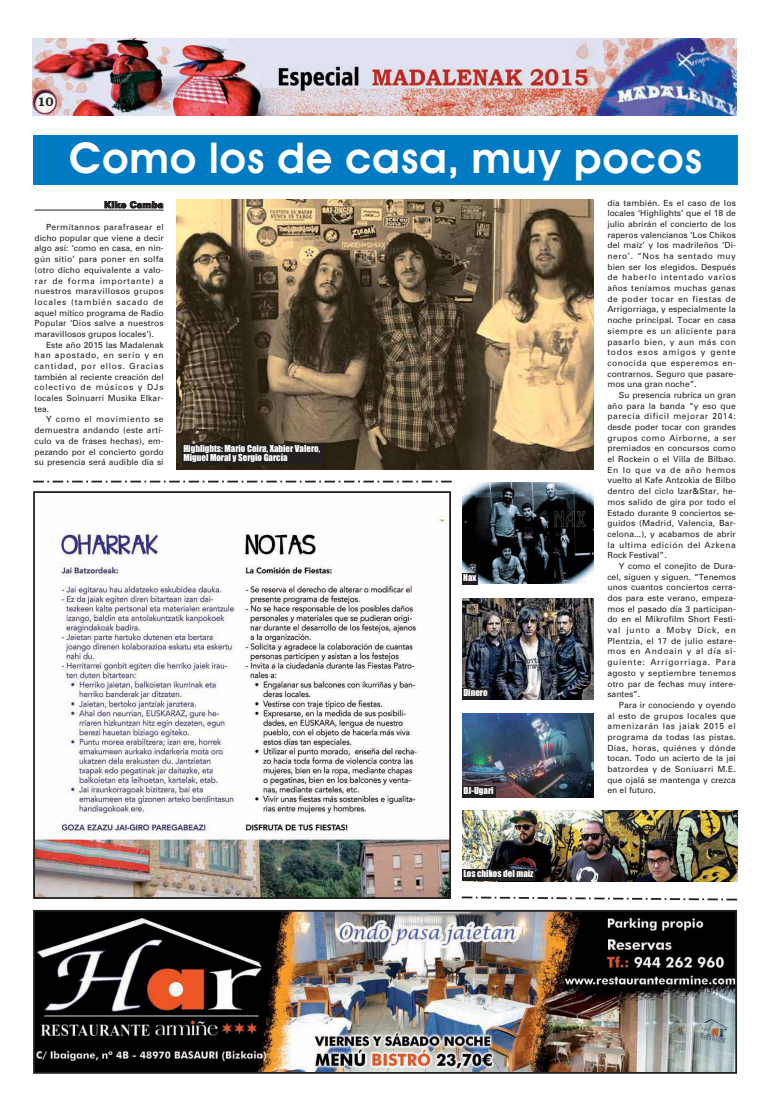
<style>
.page{position:relative;width:770px;height:1111px;background:#fff}
.page>*{position:absolute;margin:0;border:0;box-sizing:border-box;transform-origin:0 0}
.t1{font:600 42.7px "Avant Garde";color:#fff}
.t2{font:600 12.5px "Bookman";color:#231f20}
.t3{font:8.9px/8.9px "Impact";color:#fff}
.t4{font:900 8.9px "Univers";letter-spacing:.03em;color:#231f20}
.t5{font:8.5px/10.7px "Univers";letter-spacing:.005em;color:#231f20;text-align:justify}
</style>
<div class="page">
<img style="left:33px;top:38px;width:703px;height:77px">
<div style="left:33px;top:135px;width:705px;height:49px;background:#007ac2"></div>
<hr style="left:35px;top:209px;width:129px;height:1px;background:#231f20">
<svg style="left:105px;top:201px;width:58px;height:7px"></svg>
<img style="left:176px;top:199px;width:417px;height:270px">
<img style="left:36px;top:515px;width:412px;height:380px">
<div style="left:33px;top:491px;width:418px;height:407px;border:2px solid #231f20"></div>
<svg style="left:33px;top:480px;width:418px;height:2px"></svg>
<div style="left:182px;top:443px;width:141px;height:21px;background:#231f20"></div>
<img style="left:462px;top:810px;width:275px;height:70px">
<img style="left:463px;top:713px;width:131px;height:84px">
<img style="left:463px;top:598px;width:131px;height:101px">
<img style="left:462px;top:483px;width:131px;height:100px">
<div style="left:462px;top:573px;width:16px;height:11px;background:#231f20"></div>
<div style="left:462px;top:688px;width:26px;height:11px;background:#231f20"></div>
<div style="left:462px;top:786px;width:34px;height:11px;background:#231f20"></div>
<div style="left:462px;top:869px;width:73px;height:11px;background:#231f20"></div>
<img style="left:36px;top:912px;width:698px;height:158px">
<div style="left:33px;top:909px;width:704px;height:164px;border:2px solid #231f20"></div>
<svg style="left:461px;top:896px;width:276px;height:5px"></svg>
<h2 class="t2" style="left:37px;top:97px;width:18px">10</h2>
<h1 class="t1" style="left:69px;top:141px;width:635px">Como los de casa, muy pocos</h1>
<p class="t4" style="left:104px;top:201px;width:61px">Kike Camba</p>
<p class="t5" style="left:35px;top:222px;width:131px;text-indent:11px">Permítannos parafrasear el dicho popular que viene a decir algo así: ‘como en casa, en nin&shy;gún sitio’ para poner en solfa (otro dicho equivalente a valo&shy;rar de forma importante) a nuestros maravillosos grupos locales (también sacado de aquel mítico programa de Radio Popular ‘Dios salve a nuestros maravillosos grupos locales’).</p>
<p class="t5" style="left:35px;top:340px;width:131px;text-indent:11px">Este año 2015 las Madalenak han apostado, en serio y en cantidad, por ellos. Gracias también al reciente creación del colectivo de músicos y DJs locales Soi nuarri Musika Elkar - tea.</p>
<p class="t5" style="left:35px;top:415px;width:131px;text-indent:11px">Y como el movimiento se demuestra andando (este artí&shy;culo va de frases hechas), em - pezando por el concierto gordo su presencia será audible día si</p>
<p class="t5" style="left:607px;top:198px;width:130px">día también. Es el caso de los locales ‘Highlights’ que el 18 de julio abrirán el concierto de los raperos valencianos ‘Los Chikos del maíz’ y los madrileños ‘Di - nero’. “Nos ha sentado muy bien ser los elegidos. Después de haberlo intentado varios años teníamos muchas ganas de poder tocar en fiestas de Arrigorriaga, y especialmente la noche principal. Tocar en casa siempre es un aliciente para pasarlo bien, y aun más con todos esos amigos y gente conocida que esperemos en - contrarnos. Seguro que pasare&shy;mos una gran noche”.</p>
<p class="t5" style="left:607px;top:390px;width:130px;text-indent:11px">Su presencia rubrica un gran año para la banda “y eso que parecía dificil mejorar 2014: des de poder tocar con grandes grupos como Airborne, a ser pre miados en concursos como el Rockein o el Villa de Bilbao.<br>En lo que va de año hemos vuelto al Kafe Antzokia de Bilbo dentro del ciclo Izar&amp;Star, he - mos salido de gira por todo el Estado durante 9 conciertos se - guidos (Madrid, Valencia, Bar - celona...), y acabamos de abrir la ultima edición del Azke na Rock Festi val”.</p>
<p class="t5" style="left:607px;top:561px;width:130px;text-indent:11px">Y como el conejito de Dura - cel, siguen y siguen. “Tenemos unos cuantos conciertos cerra&shy;dos para este verano, empeza&shy;mos el pasado día 3 participan&shy;do en el Mikrofilm Short Festi - val junto a Moby Dick, en Plentzia, el 17 de julio estare&shy;mos en Andoain y al día si - guiente: Arrigorriaga. Para agosto y septiembre tenemos otro par de fechas muy intere&shy;santes”.</p>
<p class="t5" style="left:607px;top:700px;width:130px;text-indent:11px">Para ir conociendo y oyendo al esto de grupos locales que amenizarán las jaiak 2015 el programa da todas las pistas.<br>Días, horas, quiénes y dónde tocan. Todo un acierto de la jai batzordea y de Soniuarri M.E. que ojalá se mantenga y crezca en el futuro.</p>
<p class="t3" style="left:183px;top:444px;width:138px">Highlights: Mario Coira, Xabier Valero,<br>Miguel Moral y Sergio García</p>
<p class="t3" style="left:463px;top:574px;width:15px">Nax</p>
<p class="t3" style="left:463px;top:688px;width:26px">Dinero</p>
<p class="t3" style="left:463px;top:786px;width:32px">DJ-Ugari</p>
<p class="t3" style="left:463px;top:869px;width:71px">Los chikos del maíz</p>
</div>
